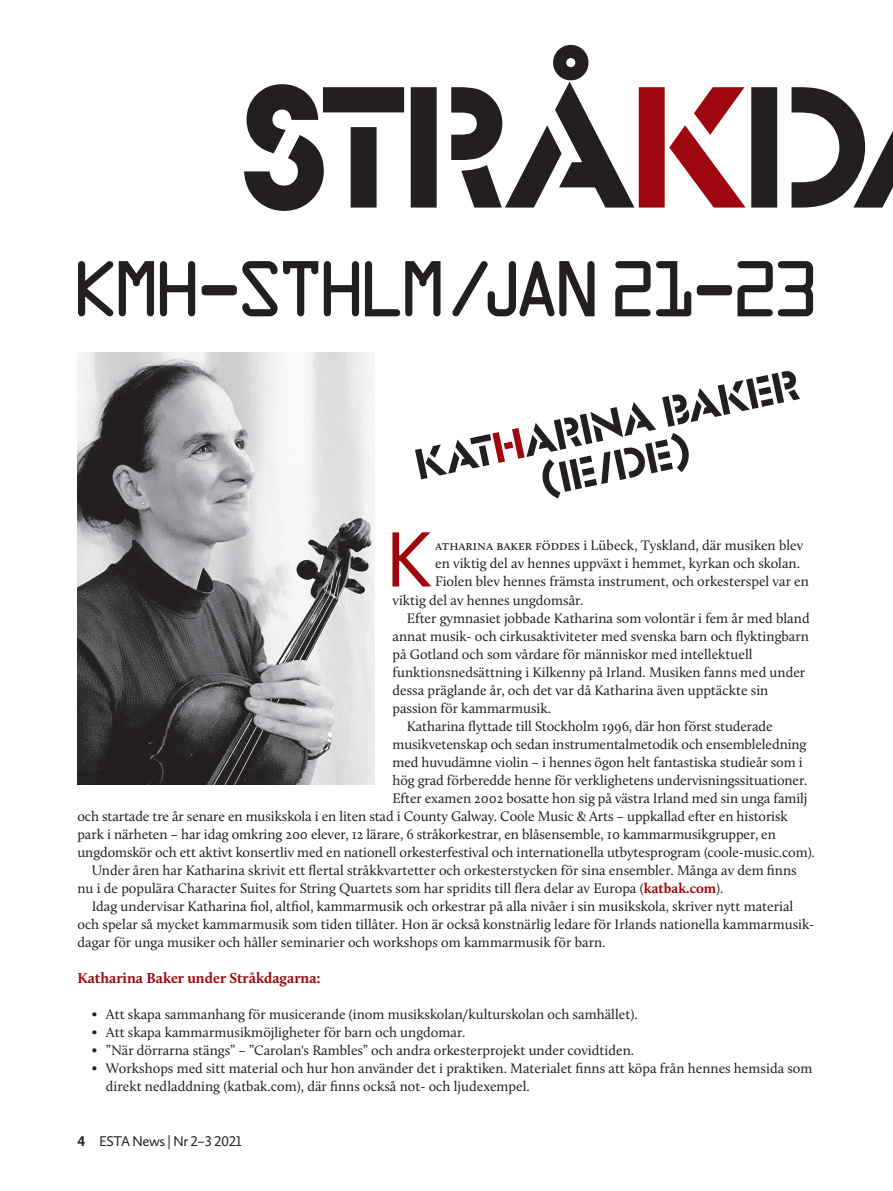
<style>
.page{position:relative;width:893px;height:1191px;background:#fff}
.page>*{position:absolute;margin:0;border:0;box-sizing:border-box;transform-origin:0 0}
.t1{font:180px "Glaser Ste D";letter-spacing:-.005em;color:#231f20}
.t2{font:85.2px "OCR Aby BT";letter-spacing:-.14em;color:#231f20}
.Brödtext_med_liten_a{font:81.15px "Calluna Sans";color:#9d070d}
.t3{font:45px "Glaser Ste D";color:#231f20}
.Underrubrik_med_stöd{font:700 15px "Calluna";color:#9d070d}
.t4{font:14.7px "Calluna Sans";letter-spacing:-.03em;color:#231f20}
.Brödtext{font:14.25px/18px "Calluna";color:#231f20}
.Brödtext_med_liten_a-2{font:14.25px "Calluna";color:#231f20}
.s1{color:#9d070d}
.s2{font-weight:700;color:#9d070d}
.s3{font-weight:600}
.s4{font-weight:700}
</style>
<div class="page">
<img style="left:77px;top:352px;width:297px;height:432px">
<p class="t1" style="left:238px;top:45px;width:635px">STRÅ<span class="s1">K</span>D</p>
<p class="t2" style="left:69px;top:238px;width:754px">KMH-STHLM/JAN 21-23</p>
<p class="t3" style="left:410px;top:440px;width:393px;rotate:-12deg">KAT<span class="s1">H</span>ARINA BAKER</p>
<p class="t3" style="left:535px;top:456px;width:156px;rotate:-12deg">(IE/DE)</p>
<p class="Brödtext_med_liten_a" style="left:384px;top:510px;width:49px">K</p>
<p class="Brödtext_med_liten_a-2" style="left:435px;top:537px;width:369px">atharina Baker föddes i Lübeck, Tyskland, där musiken blev</p>
<p class="Brödtext_med_liten_a-2" style="left:435px;top:555px;width:366px">en viktig del av hennes uppväxt i hemmet, kyrkan och skolan.</p>
<p class="Brödtext_med_liten_a-2" style="left:435px;top:573px;width:375px">Fiolen blev hennes främsta instrument, och orkesterspel var en</p>
<p class="Brödtext_med_liten_a-2" style="left:392px;top:591px;width:193px">viktig del av hennes ungdomsår.</p>
<p class="Brödtext" style="left:392px;top:608px;width:419px;text-indent:14px">Efter gymnasiet jobbade Katharina som volontär i fem år med bland annat musik- och cirkusaktiviteter med svenska barn och flyktingbarn på Gotland och som vårdare för människor med intellektuell funktionsnedsättning i Kilkenny på Irland. Musiken fanns med under dessa präglande år, och det var då Katharina även upptäckte sin passion för kammarmusik.</p>
<p class="Brödtext" style="left:407px;top:716px;width:367px">Katharina flyttade till Stockholm 1996, där hon först studerade</p>
<p class="Brödtext" style="left:392px;top:734px;width:415px">musikvetenskap och sedan instrumentalmetodik och ensembleledning</p>
<p class="Brödtext" style="left:392px;top:752px;width:412px">med huvudämne violin – i hennes ögon helt fantastiska studieår som i</p>
<p class="Brödtext" style="left:392px;top:770px;width:416px">hög grad förberedde henne för verklighetens undervisningssituationer.</p>
<p class="Brödtext" style="left:392px;top:788px;width:417px">Efter examen 2002 bosatte hon sig på västra Irland med sin unga familj</p>
<p class="Brödtext" style="left:77px;top:806px;width:712px">och startade tre år senare en musikskola i en liten stad i County Galway. Coole Music &amp; Arts – uppkallad efter en historisk</p>
<p class="Brödtext" style="left:77px;top:824px;width:700px">park i närheten – har idag omkring 200 elever, 12 lärare, 6 stråkorkestrar, en blåsensemble, 10 kammarmusikgrupper, en</p>
<p class="Brödtext" style="left:77px;top:842px;width:739px">ungdomskör och ett aktivt konsertliv med en nationell orkesterfestival och internationella utbytesprogram (coole-music.com).</p>
<p class="Brödtext" style="left:77px;top:860px;width:721px;text-indent:14px">Under åren har Katharina skrivit ett flertal stråkkvartetter och orkesterstycken för sina ensembler. Många av dem finns nu i de populära Character Suites for String Quartets som har spridits till flera delar av Europa (<span class="s2">katbak.com</span>).</p>
<p class="Brödtext" style="left:77px;top:896px;width:738px;text-indent:14px">Idag undervisar Katharina fiol, altfiol, kammarmusik och orkestrar på alla nivåer i sin musikskola, skriver nytt material och spelar så mycket kammarmusik som tiden tillåter. Hon är också konstnärlig ledare för Irlands nationella kammarmusik&shy;dagar för unga musiker och håller seminarier och workshops om kammarmusik för barn.</p>
<p class="Underrubrik_med_stöd" style="left:77px;top:968px;width:245px">Katharina Baker under Stråkdagarna:</p>
<p class="Brödtext" style="left:92px;top:1004px;width:547px"><span class="s3">•</span> Att skapa sammanhang för musicerande (inom musikskolan/kulturskolan och samhället).</p>
<p class="Brödtext" style="left:92px;top:1022px;width:375px"><span class="s3">•</span> Att skapa kammarmusikmöjligheter för barn och ungdomar.</p>
<p class="Brödtext" style="left:92px;top:1040px;width:544px"><span class="s3">•</span> ”När dörrarna stängs” – ”Carolan's Rambles” och andra orkesterprojekt under covidtiden.</p>
<p class="Brödtext" style="left:106px;top:1058px;width:708px;text-indent:-14px"><span class="s3">•</span> Workshops med sitt material och hur hon använder det i praktiken. Materialet finns att köpa från hennes hemsida som direkt nedladdning (katbak.com), där finns också not- och ljudexempel.</p>
<p class="t4" style="left:77px;top:1132px;width:166px"><span class="s4">4</span> ESTA News | Nr 2–3 2021</p>
</div>
